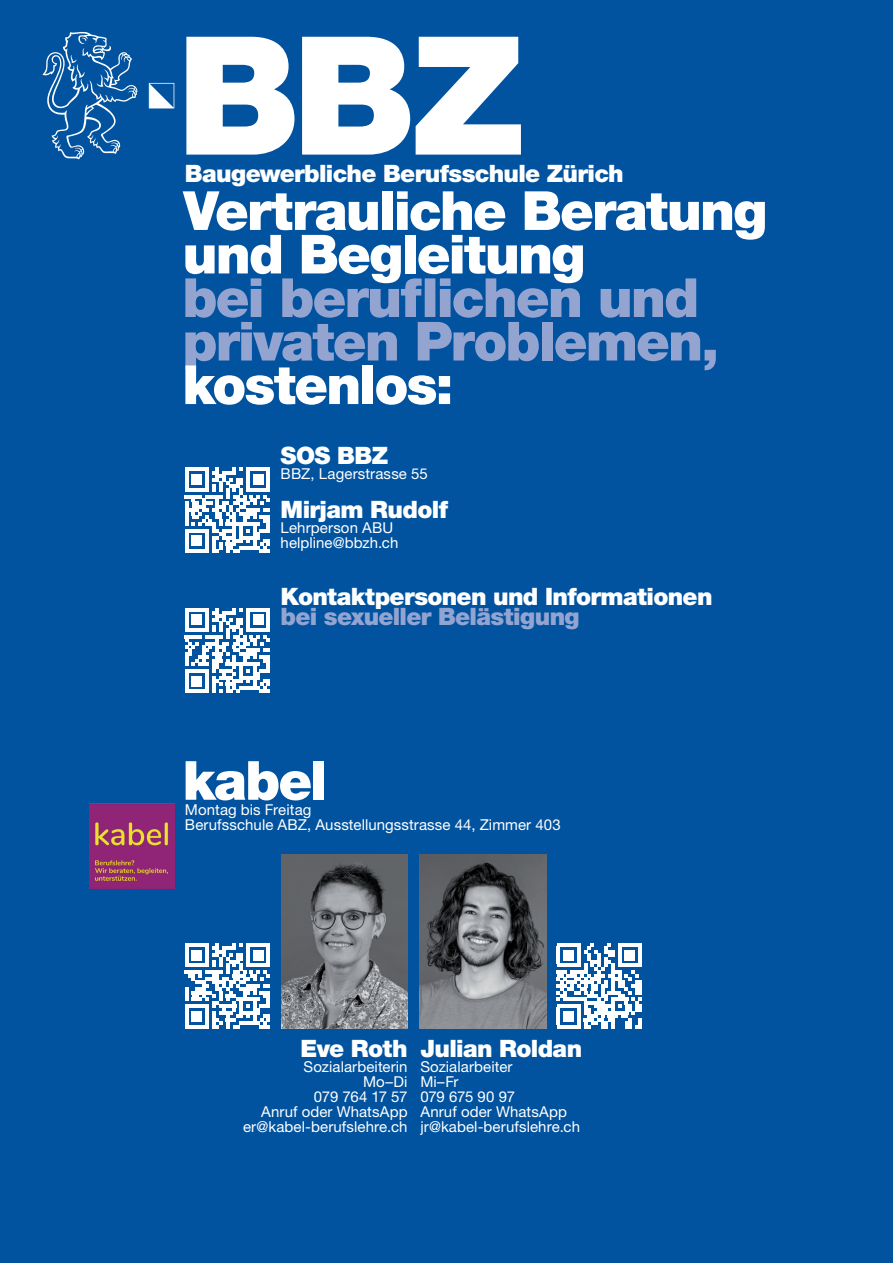
<style>
.page{position:relative;width:893px;height:1263px;background:#0153a0}
.page>*{position:absolute;margin:0;border:0;box-sizing:border-box;transform-origin:0 0}
.t1{font:900 165px "Helvetica Neue LT Std";color:#fff}
.t2{font:900 54px/43.5px "Helvetica Neue LT Std";letter-spacing:-.035em;color:#fff}
.t3{font:900 54px/43.5px "Helvetica Neue LT Std";letter-spacing:-.035em;color:#94a4d0}
.t4{font:900 24px "Helvetica Neue LT Std";letter-spacing:-.03em;color:#fff}
.t5{font:900 24px "Helvetica Neue LT Std";letter-spacing:-.03em;color:#94a4d0}
.t6{font:15px/15px "Helvetica Neue LT Std";letter-spacing:.005em;color:#fff}
</style>
<div class="page">
<svg style="left:43px;top:31px;width:95px;height:128px"></svg>
<svg style="left:149px;top:83px;width:25px;height:25px"></svg>
<img style="left:420px;top:855px;width:126px;height:173px">
<img style="left:282px;top:855px;width:126px;height:173px">
<img style="left:89px;top:804px;width:85px;height:85px">
<svg style="left:185px;top:943px;width:85px;height:85px"></svg>
<hr style="left:185px;top:1025px;width:24px;height:3px;background:#fff">
<div style="left:192px;top:1011px;width:10px;height:10px;background:#fff"></div>
<svg style="left:185px;top:468px;width:85px;height:85px"></svg>
<hr style="left:185px;top:549px;width:24px;height:4px;background:#fff">
<div style="left:192px;top:536px;width:10px;height:10px;background:#fff"></div>
<svg style="left:185px;top:608px;width:85px;height:85px"></svg>
<hr style="left:185px;top:689px;width:24px;height:4px;background:#fff">
<div style="left:192px;top:676px;width:10px;height:10px;background:#fff"></div>
<svg style="left:557px;top:943px;width:85px;height:85px"></svg>
<hr style="left:557px;top:1025px;width:23px;height:3px;background:#fff">
<div style="left:563px;top:1011px;width:11px;height:10px;background:#fff"></div>
<h1 class="t1" style="left:177px;top:-3px;width:349px">BBZ</h1>
<h3 class="t4" style="left:185px;top:159px;width:440px">Baugewerbliche Berufsschule Zürich</h3>
<h2 class="t2" style="left:182px;top:189px;width:586px">Vertrauliche Beratung und Begleitung</h2>
<h2 class="t3" style="left:182px;top:276px;width:538px">bei beruflichen und privaten Problemen,</h2>
<h2 class="t2" style="left:182px;top:363px;width:273px">kostenlos:</h2>
<h3 class="t4" style="left:281px;top:441px;width:109px">SOS BBZ</h3>
<p class="t6" style="left:281px;top:466px;width:149px">BBZ, Lagerstrasse 55</p>
<h3 class="t4" style="left:281px;top:495px;width:169px">Mirjam Rudolf</h3>
<p class="t6" style="left:281px;top:520px;width:119px">Lehrperson ABU helpline@bbzh.ch</p>
<h3 class="t4" style="left:281px;top:582px;width:433px">Kontaktpersonen und Informationen</h3>
<h3 class="t5" style="left:281px;top:602px;width:301px">bei sexueller Belästigung</h3>
<h2 class="t2" style="left:182px;top:758px;width:146px">kabel</h2>
<p class="t6" style="left:185px;top:802px;width:377px">Montag bis Freitag<br>Berufsschule ABZ, Ausstellungsstrasse 44, Zimmer 403</p>
<h3 class="t4" style="left:301px;top:1034px;width:109px">Eve Roth</h3>
<p class="t6" style="left:243px;top:1059px;width:166px;text-align:right">Sozialarbeiterin<br>Mo–Di<br>079 764 17 57<br>Anruf oder WhatsApp er@kabel-berufslehre.ch</p>
<h3 class="t4" style="left:420px;top:1034px;width:163px">Julian Roldan</h3>
<p class="t6" style="left:420px;top:1059px;width:161px">Sozialarbeiter<br>Mi–Fr<br>079 675 90 97<br>Anruf oder WhatsApp jr@kabel-berufslehre.ch</p>
</div>
